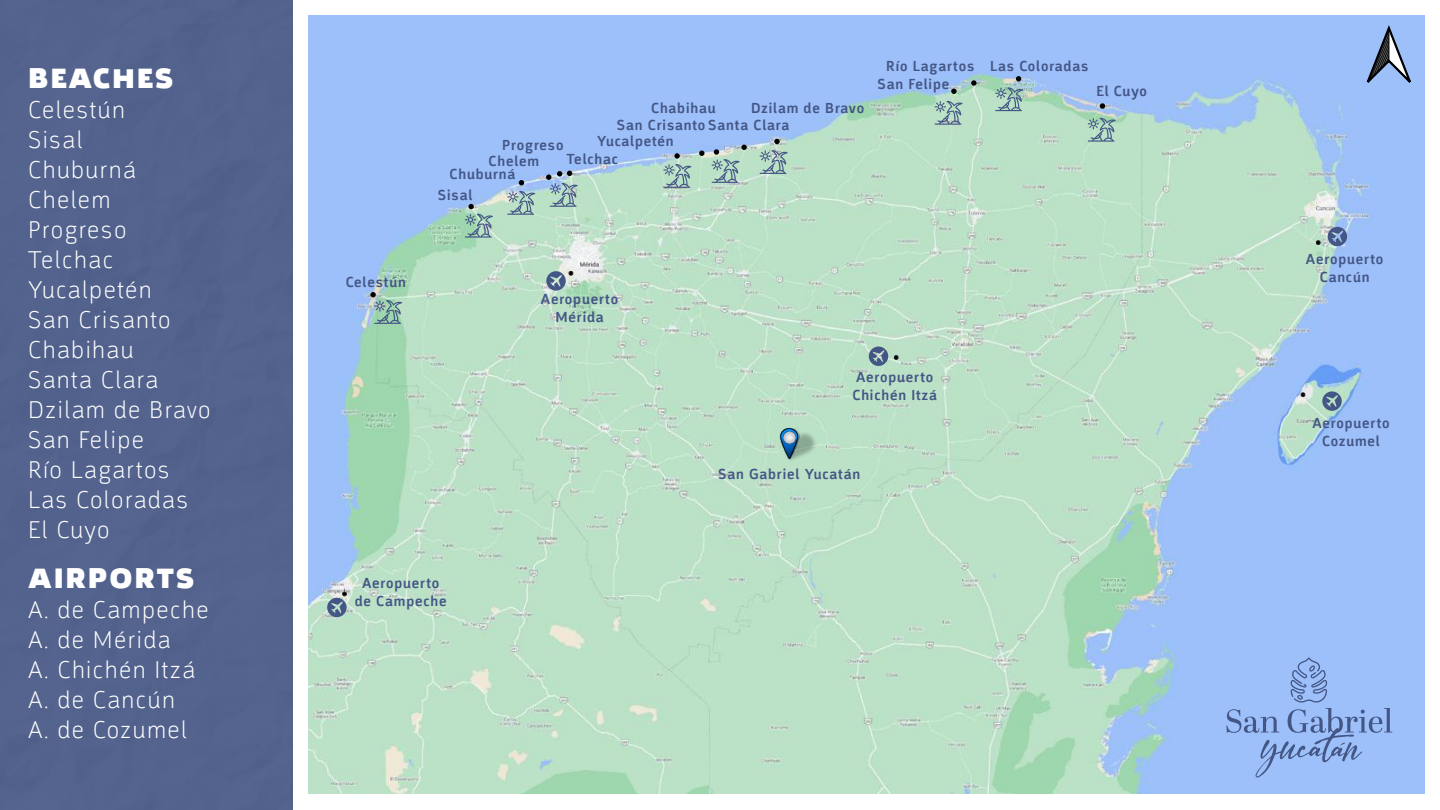
<style>
.page{position:relative;width:1440px;height:810px;background:#53638d}
.page>*{position:absolute;margin:0;border:0;box-sizing:border-box;transform-origin:0 0}
.t1{font:37.5px "Argumentum Regular 3";letter-spacing:.05em;color:#fff}
.t2{font:25px/30px "Argumentum Regular 10";letter-spacing:.06em;color:#fff}
.t3{font:15px/18px "Argumentum Regular 11";letter-spacing:.06em;color:#445685;text-align:center}
</style>
<div class="page">
<div style="left:294px;top:0;width:1146px;height:810px;background:#fff"></div>
<img style="left:308px;top:16px;width:1117px;height:778px">
<img style="left:780px;top:428px;width:18px;height:31px">
<img style="left:786px;top:431px;width:31px;height:32px">
<svg style="left:783px;top:431px;width:12px;height:12px"></svg>
<svg style="left:519px;top:180px;width:5px;height:5px"></svg>
<svg style="left:699px;top:151px;width:6px;height:5px"></svg>
<svg style="left:774px;top:139px;width:6px;height:5px"></svg>
<svg style="left:971px;top:80px;width:6px;height:6px"></svg>
<svg style="left:951px;top:89px;width:6px;height:5px"></svg>
<svg style="left:1100px;top:103px;width:5px;height:6px"></svg>
<svg style="left:1315px;top:240px;width:6px;height:5px"></svg>
<svg style="left:1300px;top:392px;width:6px;height:5px"></svg>
<svg style="left:1362px;top:25px;width:54px;height:66px;background:#8aa5d0"></svg>
<hr style="left:1389px;top:29px;width:1px;height:32px;background:#000">
<svg style="left:327px;top:591px;width:20px;height:26px"></svg>
<svg style="left:869px;top:347px;width:30px;height:19px"></svg>
<svg style="left:546px;top:271px;width:28px;height:20px"></svg>
<svg style="left:1322px;top:391px;width:20px;height:20px"></svg>
<svg style="left:1328px;top:227px;width:19px;height:19px"></svg>
<svg style="left:370px;top:292px;width:32px;height:32px"></svg>
<svg style="left:465px;top:204px;width:28px;height:34px"></svg>
<svg style="left:507px;top:191px;width:28px;height:24px"></svg>
<svg style="left:546px;top:171px;width:32px;height:36px"></svg>
<svg style="left:663px;top:153px;width:28px;height:35px"></svg>
<svg style="left:712px;top:145px;width:35px;height:38px"></svg>
<svg style="left:760px;top:150px;width:28px;height:24px"></svg>
<svg style="left:935px;top:101px;width:28px;height:24px"></svg>
<svg style="left:995px;top:76px;width:28px;height:35px"></svg>
<svg style="left:1088px;top:118px;width:28px;height:24px"></svg>
<svg style="left:1226px;top:658px;width:166px;height:120px;background:#93b4ed"></svg>
<h1 class="t1" style="left:28px;top:53px;width:147px">BEACHES</h1>
<h2 class="t2" style="left:28px;top:95px;width:184px">Celestún<br>Sisal<br>Chuburná<br>Chelem<br>Progreso<br>Telchac<br>Yucalpetén<br>San Crisanto<br>Chabihau<br>Santa Clara<br>Dzilam de Bravo<br>San Felipe<br>Río Lagartos<br>Las Coloradas<br>El Cuyo</h2>
<h1 class="t1" style="left:28px;top:553px;width:168px">AIRPORTS</h1>
<h2 class="t2" style="left:28px;top:595px;width:182px">A. de Campeche<br>A. de Mérida<br>A. Chichén Itzá<br>A. de Cancún<br>A. de Cozumel</h2>
<p class="t3" style="left:346px;top:273px;width:62px">Celestún</p>
<p class="t3" style="left:651px;top:99px;width:66px">Chabihau</p>
<p class="t3" style="left:751px;top:99px;width:114px">Dzilam de Bravo</p>
<p class="t3" style="left:617px;top:116px;width:174px">San CrisantoSanta Clara</p>
<p class="t3" style="left:597px;top:132px;width:78px">Yucalpetén</p>
<p class="t3" style="left:502px;top:137px;width:63px">Progreso</p>
<p class="t3" style="left:566px;top:150px;width:53px">Telchac</p>
<p class="t3" style="left:488px;top:152px;width:52px">Chelem</p>
<p class="t3" style="left:449px;top:166px;width:67px">Chuburná</p>
<p class="t3" style="left:438px;top:186px;width:36px">Sisal</p>
<p class="t3" style="left:886px;top:58px;width:204px">Río Lagartos Las Coloradas</p>
<p class="t3" style="left:878px;top:75px;width:73px">San Felipe</p>
<p class="t3" style="left:1096px;top:82px;width:52px">El Cuyo</p>
<p class="t3" style="left:541px;top:291px;width:79px">Aeropuerto<br>Mérida</p>
<p class="t3" style="left:852px;top:368px;width:86px;text-align:left">Aeropuerto<br>Chichén Itzá</p>
<p class="t3" style="left:718px;top:466px;width:144px">San Gabriel Yucatán</p>
<p class="t3" style="left:355px;top:575px;width:94px">Aeropuerto de Campeche</p>
<p class="t3" style="left:1306px;top:250px;width:79px">Aeropuerto<br>Cancún</p>
<p class="t3" style="left:1312px;top:415px;width:79px">Aeropuerto<br>Cozumel</p>
</div>
